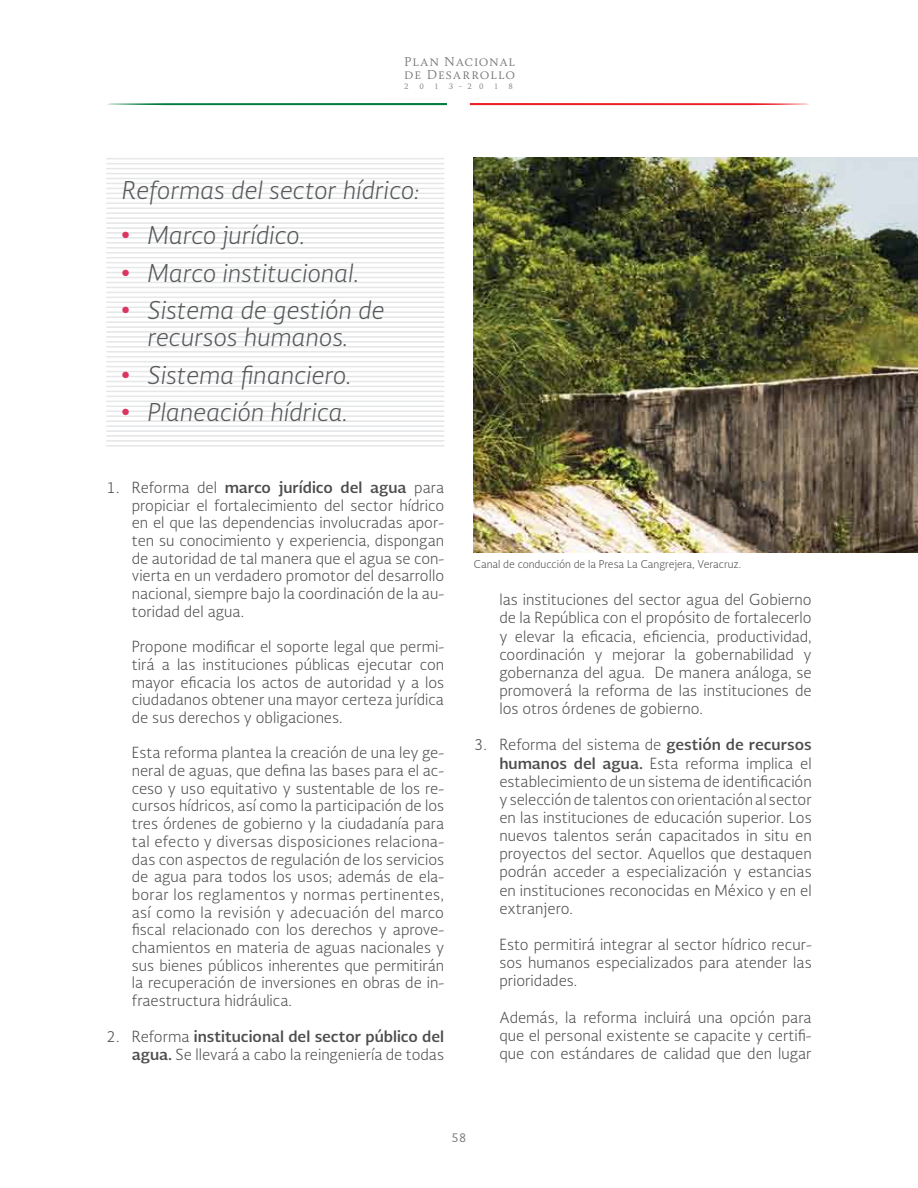
<style>
.page{position:relative;width:918px;height:1188px;background:#fff}
.page>*{position:absolute;margin:0;border:0;box-sizing:border-box;transform-origin:0 0}
.t1{font:italic 300 24px/27px "Soberana Sans";color:#58595b;text-align:center}
.t2{font:300 15px/17.7px "Soberana Sans";color:#4d4d4f;text-align:justify}
.t3{font:12px/12.9px "Soberana Titular";letter-spacing:.07em;color:#77787b}
.t4{font:12px "Soberana Sans";color:#807f83}
.t5{font:300 10.5px "Soberana Sans";color:#4d4d4f}
.t6{font:7.2px "Soberana Titular";color:#77787b}
.s1{font-weight:700}
</style>
<div class="page">
<svg style="left:107px;top:103px;width:340px;height:2px"></svg>
<svg style="left:470px;top:103px;width:339px;height:2px"></svg>
<hr style="left:106px;top:158px;width:338px;height:1px;background:#e6e7e8">
<hr style="left:106px;top:163px;width:338px;height:1px;background:#e6e7e8">
<hr style="left:106px;top:168px;width:338px;height:1px;background:#e6e7e8">
<hr style="left:106px;top:173px;width:338px;height:1px;background:#e6e7e8">
<hr style="left:106px;top:178px;width:338px;height:1px;background:#e6e7e8">
<hr style="left:106px;top:183px;width:338px;height:1px;background:#e6e7e8">
<hr style="left:106px;top:188px;width:338px;height:1px;background:#e6e7e8">
<hr style="left:106px;top:193px;width:338px;height:1px;background:#e6e7e8">
<hr style="left:106px;top:198px;width:338px;height:1px;background:#e6e7e8">
<hr style="left:106px;top:203px;width:338px;height:1px;background:#e6e7e8">
<hr style="left:106px;top:207px;width:338px;height:2px;background:#e6e7e8">
<hr style="left:106px;top:212px;width:338px;height:2px;background:#e6e7e8">
<hr style="left:106px;top:217px;width:338px;height:2px;background:#e6e7e8">
<hr style="left:106px;top:222px;width:338px;height:2px;background:#e6e7e8">
<hr style="left:106px;top:227px;width:338px;height:2px;background:#e6e7e8">
<hr style="left:106px;top:232px;width:338px;height:2px;background:#e6e7e8">
<hr style="left:106px;top:237px;width:338px;height:2px;background:#e6e7e8">
<hr style="left:106px;top:242px;width:338px;height:2px;background:#e6e7e8">
<hr style="left:106px;top:247px;width:338px;height:2px;background:#e6e7e8">
<hr style="left:106px;top:252px;width:338px;height:2px;background:#e6e7e8">
<hr style="left:106px;top:257px;width:338px;height:1px;background:#e6e7e8">
<hr style="left:106px;top:262px;width:338px;height:1px;background:#e6e7e8">
<hr style="left:106px;top:267px;width:338px;height:1px;background:#e6e7e8">
<hr style="left:106px;top:272px;width:338px;height:1px;background:#e6e7e8">
<hr style="left:106px;top:277px;width:338px;height:1px;background:#e6e7e8">
<hr style="left:106px;top:282px;width:338px;height:1px;background:#e6e7e8">
<hr style="left:106px;top:287px;width:338px;height:1px;background:#e6e7e8">
<hr style="left:106px;top:292px;width:338px;height:1px;background:#e6e7e8">
<hr style="left:106px;top:297px;width:338px;height:1px;background:#e6e7e8">
<hr style="left:106px;top:302px;width:338px;height:1px;background:#e6e7e8">
<hr style="left:106px;top:306px;width:338px;height:2px;background:#e6e7e8">
<hr style="left:106px;top:311px;width:338px;height:2px;background:#e6e7e8">
<hr style="left:106px;top:316px;width:338px;height:2px;background:#e6e7e8">
<hr style="left:106px;top:321px;width:338px;height:2px;background:#e6e7e8">
<hr style="left:106px;top:326px;width:338px;height:2px;background:#e6e7e8">
<hr style="left:106px;top:331px;width:338px;height:2px;background:#e6e7e8">
<hr style="left:106px;top:336px;width:338px;height:2px;background:#e6e7e8">
<hr style="left:106px;top:341px;width:338px;height:2px;background:#e6e7e8">
<hr style="left:106px;top:346px;width:338px;height:2px;background:#e6e7e8">
<hr style="left:106px;top:351px;width:338px;height:2px;background:#e6e7e8">
<hr style="left:106px;top:356px;width:338px;height:1px;background:#e6e7e8">
<hr style="left:106px;top:361px;width:338px;height:1px;background:#e6e7e8">
<hr style="left:106px;top:366px;width:338px;height:1px;background:#e6e7e8">
<hr style="left:106px;top:371px;width:338px;height:1px;background:#e6e7e8">
<hr style="left:106px;top:376px;width:338px;height:1px;background:#e6e7e8">
<hr style="left:106px;top:381px;width:338px;height:1px;background:#e6e7e8">
<hr style="left:106px;top:386px;width:338px;height:1px;background:#e6e7e8">
<hr style="left:106px;top:391px;width:338px;height:1px;background:#e6e7e8">
<hr style="left:106px;top:396px;width:338px;height:1px;background:#e6e7e8">
<hr style="left:106px;top:401px;width:338px;height:1px;background:#e6e7e8">
<hr style="left:106px;top:406px;width:338px;height:1px;background:#e6e7e8">
<hr style="left:106px;top:410px;width:338px;height:2px;background:#e6e7e8">
<hr style="left:106px;top:415px;width:338px;height:2px;background:#e6e7e8">
<hr style="left:106px;top:420px;width:338px;height:2px;background:#e6e7e8">
<hr style="left:106px;top:425px;width:338px;height:2px;background:#e6e7e8">
<hr style="left:106px;top:430px;width:338px;height:2px;background:#e6e7e8">
<hr style="left:106px;top:435px;width:338px;height:2px;background:#e6e7e8">
<hr style="left:106px;top:440px;width:338px;height:2px;background:#e6e7e8">
<hr style="left:106px;top:445px;width:338px;height:2px;background:#e6e7e8">
<img style="left:474px;top:157px;width:444px;height:396px">
<p class="t3" style="left:404px;top:55px;width:113px">Plan Nacional de Desarrollo</p>
<p class="t6" style="left:404px;top:82px;width:6px">2</p>
<p class="t6" style="left:419px;top:82px;width:6px">0</p>
<p class="t6" style="left:435px;top:82px;width:5px">1</p>
<p class="t6" style="left:449px;top:82px;width:36px">3 - 2 0</p>
<p class="t6" style="left:494px;top:82px;width:5px">1</p>
<p class="t6" style="left:509px;top:82px;width:6px">8</p>
<p class="t1" style="left:122px;top:176px;width:299px">Reformas del sector hídrico:</p>
<p class="t1" style="left:122px;top:221px;width:185px"><sup>●</sup> Marco jurídico.</p>
<p class="t1" style="left:122px;top:259px;width:239px"><sup>●</sup> Marco institucional.</p>
<p class="t1" style="left:122px;top:296px;width:264px"><sup>●</sup> Sistema de gestión de recursos humanos.</p>
<p class="t1" style="left:122px;top:361px;width:231px"><sup>●</sup> Sistema financiero.</p>
<p class="t1" style="left:122px;top:398px;width:227px"><sup>●</sup> Planeación hídrica.</p>
<p class="t2" style="left:132px;top:478px;width:314px;text-indent:-26px">1. Reforma del <span class="s1">marco jurídico del agua</span> para propiciar el fortalecimiento del sector hídrico en el que las dependencias involucradas apor&shy;ten su conocimiento y experiencia, dispongan de autoridad de tal manera que el agua se con&shy;vierta en un verdadero promotor del desarrollo nacional, siempre bajo la coordinación de la au&shy;toridad del agua.</p>
<p class="t2" style="left:132px;top:637px;width:314px">Propone modificar el soporte legal que permi&shy;tirá a las instituciones públicas ejecutar con mayor eficacia los actos de autoridad y a los ciudadanos obtener una mayor certeza jurídica de sus derechos y obligaciones.</p>
<p class="t2" style="left:132px;top:744px;width:314px">Esta reforma plantea la creación de una ley ge&shy;neral de aguas, que defina las bases para el ac&shy;ceso y uso equitativo y sustentable de los re&shy;cursos hídricos, así como la participación de los tres órdenes de gobierno y la ciudadanía para tal efecto y diversas disposiciones relaciona&shy;das con aspectos de regulación de los servicios de agua para todos los usos; además de ela&shy;borar los reglamentos y normas pertinentes, así como la revisión y adecuación del marco fiscal relacionado con los derechos y aprove&shy;chamientos en materia de aguas nacionales y sus bienes públicos inherentes que permitirán la recuperación de inversiones en obras de in&shy;fraestructura hidráulica.</p>
<p class="t2" style="left:106px;top:1027px;width:339px;line-height:18.1px;text-align:right">2. Reforma <span class="s1">institucional del sector público del agua.</span> Se llevará a cabo la reingeniería de todas</p>
<p class="t5" style="left:474px;top:558px;width:269px">Canal de conducción de la Presa La Cangrejera, Veracruz.</p>
<p class="t2" style="left:499px;top:590px;width:314px;line-height:18.1px">las instituciones del sector agua del Gobierno de la República con el propósito de fortalecerlo y elevar la eficacia, eficiencia, productividad, coordinación y mejorar la gobernabilidad y gobernanza del agua. De manera análoga, se promoverá la reforma de las instituciones de los otros órdenes de gobierno.</p>
<p class="t2" style="left:499px;top:735px;width:314px;line-height:18.1px;text-indent:-26px">3. Reforma del sistema de <span class="s1">gestión de recursos humanos del agua.</span> Esta reforma implica el establecimiento de un sistema de identificación y selección de talentos con orientación al sector en las instituciones de educación superior. Los nuevos talentos serán capacitados in situ en proyectos del sector. Aquellos que destaquen podrán acceder a especialización y estancias en instituciones reconocidas en México y en el extranjero.</p>
<p class="t2" style="left:499px;top:935px;width:314px;line-height:18.1px">Esto permitirá integrar al sector hídrico recur&shy;sos humanos especializados para atender las prioridades.</p>
<p class="t2" style="left:499px;top:1008px;width:314px;line-height:18.1px">Además, la reforma incluirá una opción para que el personal existente se capacite y certifi&shy;que con estándares de calidad que den lugar</p>
<p class="t4" style="left:451px;top:1130px;width:17px">58</p>
</div>
